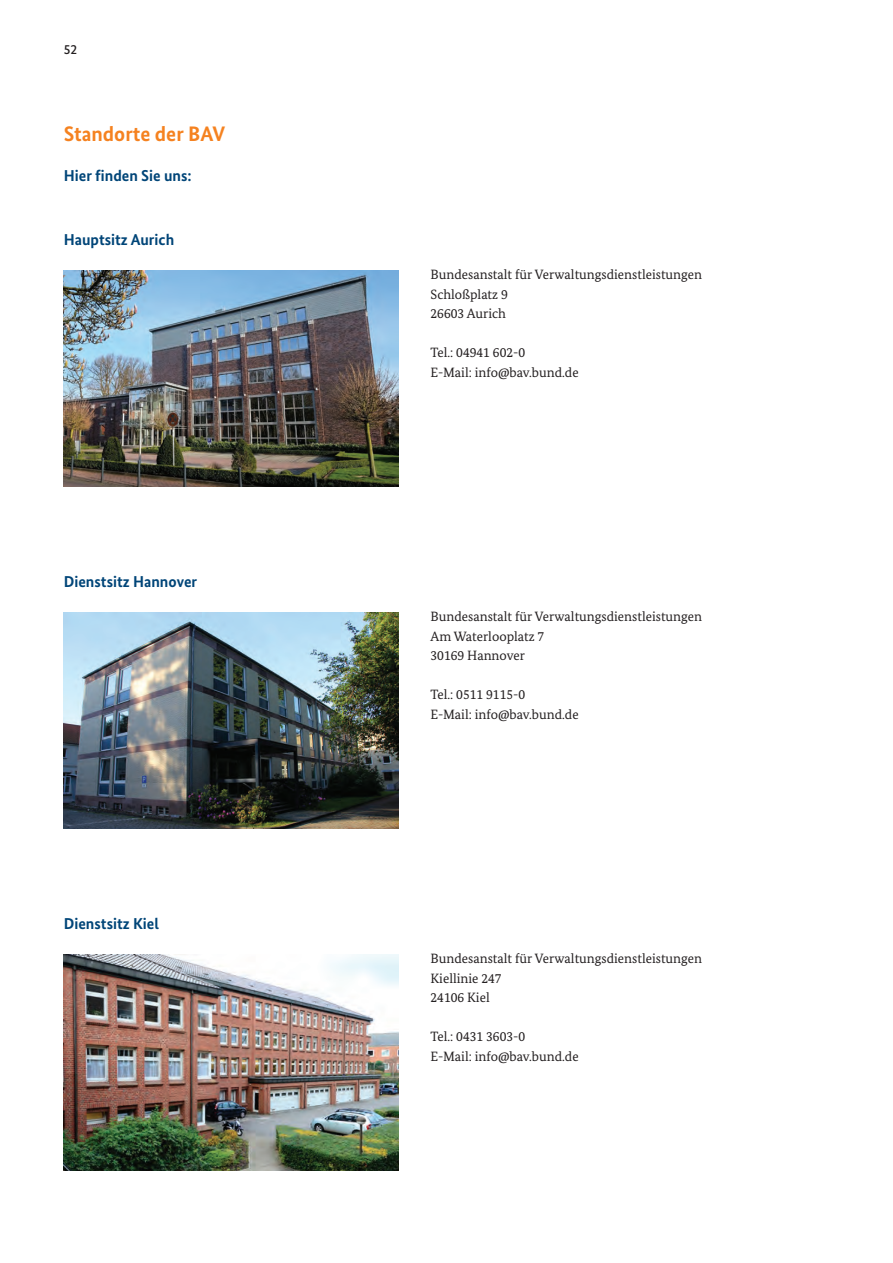
<style>
.page{position:relative;width:893px;height:1263px;background:#fff}
.page>*{position:absolute;margin:0;border:0;box-sizing:border-box;transform-origin:0 0}
.t1{font:700 21px "Bundes Sans";color:#f58220}
.t2{font:700 15.75px "Bundes Sans";color:#004578}
.t3{font:13.5px/19.5px "Bundes Serif";color:#231f20}
.t4{font:500 13.5px "Bundes Sans";color:#231f20}
</style>
<div class="page">
<img style="left:64px;top:270px;width:335px;height:216px">
<img style="left:64px;top:612px;width:335px;height:216px">
<img style="left:64px;top:954px;width:335px;height:216px">
<p class="t4" style="left:64px;top:41px;width:15px">52</p>
<h1 class="t1" style="left:64px;top:120px;width:163px">Standorte der BAV</h1>
<p class="t2" style="left:64px;top:166px;width:129px">Hier finden Sie uns:</p>
<p class="t2" style="left:64px;top:230px;width:112px">Hauptsitz Aurich</p>
<p class="t2" style="left:64px;top:572px;width:135px">Dienstsitz Hannover</p>
<p class="t2" style="left:64px;top:914px;width:97px">Dienstsitz Kiel</p>
<p class="t3" style="left:431px;top:265px;width:273px">Bundesanstalt für Verwaltungsdienstleistungen<br>Schloßplatz 9<br>26603 Aurich</p>
<p class="t3" style="left:431px;top:343px;width:150px">Tel.: 04941 602-0<br>E-Mail: info@bav.bund.de</p>
<p class="t3" style="left:431px;top:607px;width:273px">Bundesanstalt für Verwaltungsdienstleistungen<br>Am Waterlooplatz 7<br>30169 Hannover</p>
<p class="t3" style="left:431px;top:685px;width:150px">Tel.: 0511 9115-0<br>E-Mail: info@bav.bund.de</p>
<p class="t3" style="left:431px;top:949px;width:273px">Bundesanstalt für Verwaltungsdienstleistungen<br>Kiellinie 247<br>24106 Kiel</p>
<p class="t3" style="left:431px;top:1027px;width:150px">Tel.: 0431 3603-0<br>E-Mail: info@bav.bund.de</p>
</div>
